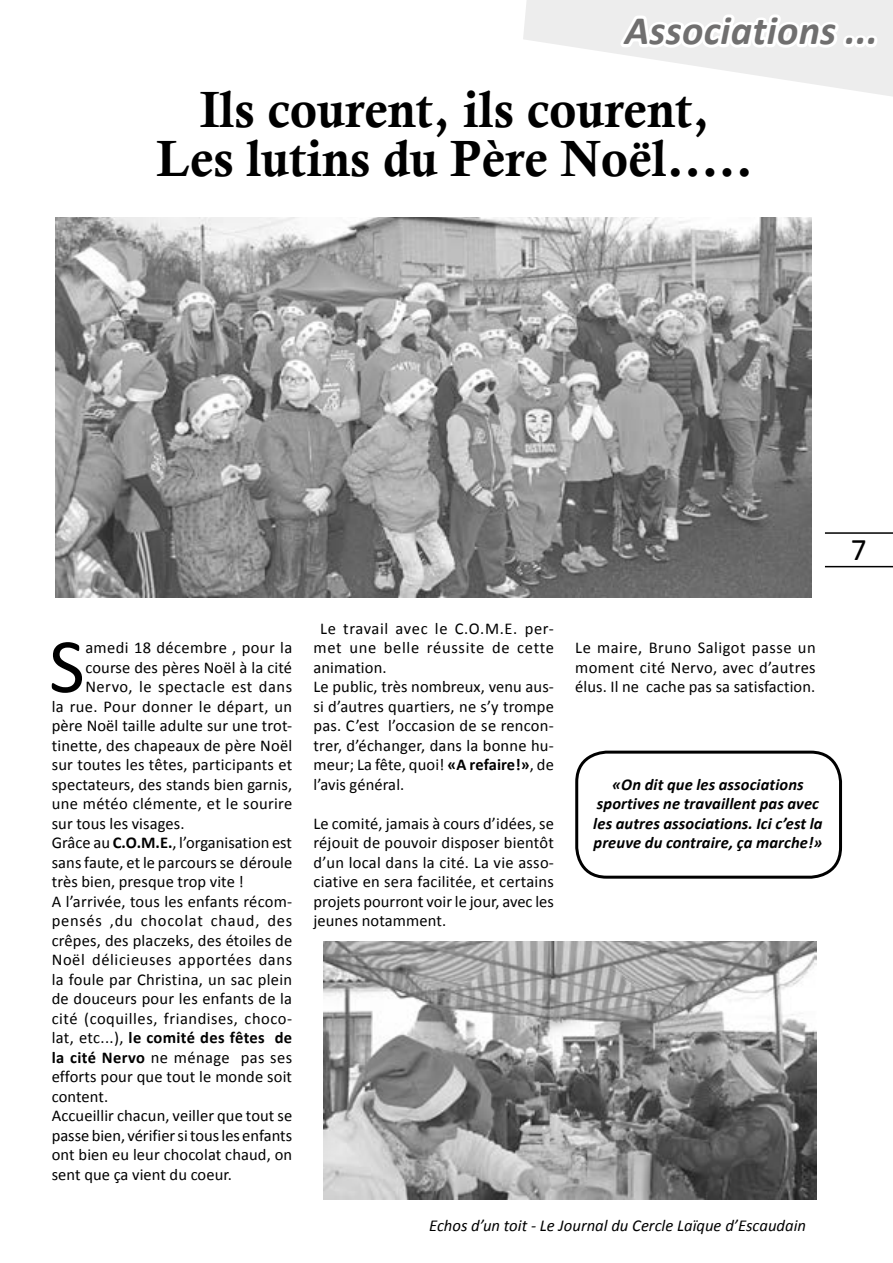
<style>
.page{position:relative;width:893px;height:1263px;background:#fff}
.page>*{position:absolute;margin:0;border:0;box-sizing:border-box;transform-origin:0 0}
.t1{font:78px "Calibri";color:#000}
.t2{font:51px/49.5px "Calis MT Bol";color:#000;text-align:center}
.t3{font:italic 700 40.5px "Calibri";letter-spacing:.005em;color:#706f6f}
.t4{font:31.5px "Calibri";color:#000}
.t5{font:italic 16.65px "Calibri";color:#000}
.t6{font:16.5px/19.5px "Calibri";letter-spacing:.01em;color:#000;text-align:justify}
.t7{font:italic 700 16.5px/19.5px "Calibri";letter-spacing:.005em;color:#000;text-align:center}
.t8{font:16.5px "Calibri";letter-spacing:.03em;color:#000}
.t9{font:700 16.5px "Calibri";letter-spacing:.02em;color:#000}
.t10{font:16.5px "Calibri";letter-spacing:.04em;color:#000}
.t11{font:16.5px "Calibri";letter-spacing:.045em;color:#000}
.s1{font-weight:700}
.s2{font-weight:400}
</style>
<div class="page">
<hr style="left:825px;top:532px;width:68px;height:2px;background:#000">
<hr style="left:825px;top:566px;width:68px;height:1px;background:#000">
<svg style="left:523px;top:0;width:370px;height:97px"></svg>
<img style="left:56px;top:217px;width:756px;height:380px">
<img style="left:324px;top:941px;width:493px;height:258px">
<div style="left:575px;top:751px;width:267px;height:128px;border:3px solid #000;border-radius:30px"></div>
<h3 class="t3" style="left:625px;top:5px;width:255px">Associations ...</h3>
<h2 class="t2" style="left:157px;top:84px;width:598px">Ils courent, ils courent,<br>Les lutins du Père Noël.....</h2>
<h1 class="t1" style="left:49px;top:617px;width:37px">S</h1>
<p class="t6" style="left:85px;top:638px;width:208px">amedi 18 décembre , pour la</p>
<p class="t6" style="left:85px;top:657px;width:208px">course des pères Noël à la cité</p>
<p class="t8" style="left:85px;top:676px;width:208px">Nervo, le spectacle est dans</p>
<p class="t6" style="left:52px;top:696px;width:242px">la rue. Pour donner le départ, un</p>
<p class="t6" style="left:52px;top:716px;width:242px">père Noël taille adulte sur une trot-</p>
<p class="t6" style="left:52px;top:735px;width:242px">tinette, des chapeaux de père Noël</p>
<p class="t6" style="left:52px;top:755px;width:242px">sur toutes les têtes, participants et</p>
<p class="t6" style="left:52px;top:774px;width:242px">spectateurs, des stands bien garnis,</p>
<p class="t6" style="left:52px;top:794px;width:242px">une météo clémente, et le sourire</p>
<p class="t6" style="left:52px;top:813px;width:134px">sur tous les visages.</p>
<p class="t6" style="left:52px;top:833px;width:242px">Grâce au <span class="s1">C.O.M.E.</span>, l’organisation est</p>
<p class="t6" style="left:52px;top:852px;width:242px">sans faute, et le parcours se déroule</p>
<p class="t6" style="left:52px;top:872px;width:194px">très bien, presque trop vite !</p>
<p class="t6" style="left:52px;top:891px;width:242px">A l’arrivée, tous les enfants récom-</p>
<p class="t11" style="left:52px;top:910px;width:242px">pensés ,du chocolat chaud, des</p>
<p class="t6" style="left:52px;top:930px;width:242px">crêpes, des placzeks, des étoiles de</p>
<p class="t10" style="left:52px;top:949px;width:242px">Noël délicieuses apportées dans</p>
<p class="t6" style="left:52px;top:969px;width:242px">la foule par Christina, un sac plein</p>
<p class="t6" style="left:52px;top:989px;width:242px">de douceurs pour les enfants de la</p>
<p class="t8" style="left:52px;top:1008px;width:242px">cité (coquilles, friandises, choco-</p>
<p class="t9" style="left:52px;top:1027px;width:242px"><span class="s2">lat, etc...),</span> le comité des fêtes de</p>
<p class="t6" style="left:52px;top:1047px;width:242px"><span class="s1">la cité Nervo</span> ne ménage pas ses</p>
<p class="t6" style="left:52px;top:1067px;width:242px">efforts pour que tout le monde soit</p>
<p class="t6" style="left:52px;top:1086px;width:58px">content.</p>
<p class="t6" style="left:52px;top:1106px;width:242px">Accueillir chacun, veiller que tout se</p>
<p class="t6" style="left:52px;top:1125px;width:242px">passe bien, vérifier si tous les enfants</p>
<p class="t6" style="left:52px;top:1145px;width:242px">ont bien eu leur chocolat chaud, on</p>
<p class="t6" style="left:52px;top:1164px;width:182px">sent que ça vient du coeur.</p>
<p class="t6" style="left:313px;top:618px;width:242px;text-align:left;text-indent:7px">Le travail avec le C.O.M.E. per&shy;met une belle réussite de cette animation.<br>Le public, très nombreux, venu aus&shy;si d’autres quartiers, ne s’y trompe pas. C’est l’occasion de se rencon&shy;trer, d’échanger, dans la bonne hu&shy;meur; La fête, quoi! <span class="s1">«A refaire!»</span>, de l’avis général.</p>
<p class="t6" style="left:313px;top:813px;width:242px">Le comité, jamais à cours d’idées, se réjouit de pouvoir disposer bientôt d’un local dans la cité. La vie asso&shy;ciative en sera facilitée, et certains projets pourront voir le jour, avec les jeunes notamment.</p>
<p class="t6" style="left:575px;top:638px;width:242px">Le maire, Bruno Saligot passe un moment cité Nervo, avec d’autres élus. Il ne cache pas sa satisfaction.</p>
<p class="t7" style="left:593px;top:774px;width:231px">«On dit que les associations sportives ne travaillent pas avec les autres associations. Ici c’est la preuve du contraire, ça marche!»</p>
<p class="t5" style="left:429px;top:1214px;width:378px">Echos d’un toit - Le Journal du Cercle Laïque d’Escaudain</p>
<h3 class="t4" style="left:851px;top:530px;width:17px">7</h3>
</div>
